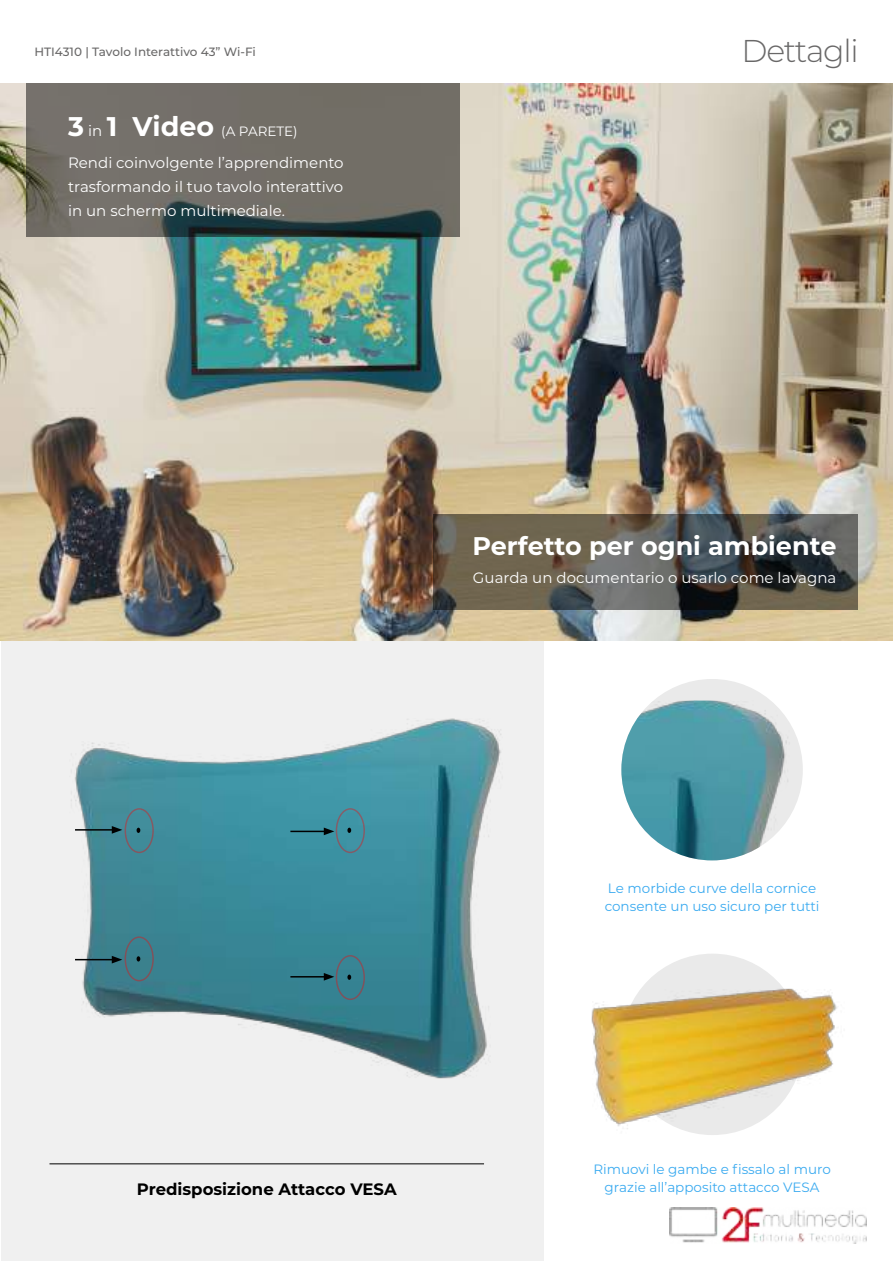
<style>
.page{position:relative;width:893px;height:1262px;background:#fff}
.page>*{position:absolute;margin:0;border:0;box-sizing:border-box;transform-origin:0 0}
.t1{font:300 31.5px "Montserrat";letter-spacing:-.04em;color:#696868}
.t2{font:700 27px "Montserrat";color:#fff}
.t3{font:700 25.5px "Montserrat";color:#fff}
.t4{font:700 16.5px "Montserrat";color:#000}
.t5{font:15px/24px "Montserrat";color:#fff;text-align:justify}
.t6{font:13.5px/18px "Montserrat";color:#3aaaf0}
.t7{font:13.5px "Montserrat";color:#fff}
.t8{font:500 12px "Montserrat";color:#696868}
.s1{font-weight:700;font-size:27px}
.s2{font-size:15px}
.s3{font-weight:400}
</style>
<div class="page">
<div style="left:1px;top:641px;width:542px;height:619px;background:#f0f0f0"></div>
<img style="left:59px;top:718px;width:451px;height:382px">
<div style="left:621px;top:953px;width:182px;height:182px;background:#eaeaea;border-radius:50%"></div>
<img style="left:591px;top:967px;width:246px;height:168px">
<div style="left:621px;top:679px;width:181px;height:181px;background:#eaeaea;border-radius:50%"></div>
<img style="left:621px;top:700px;width:181px;height:160px">
<hr style="left:75px;top:829px;width:39px;height:1px;background:#000">
<svg style="left:112px;top:826px;width:10px;height:7px"></svg>
<hr style="left:290px;top:830px;width:36px;height:2px;background:#000">
<svg style="left:324px;top:827px;width:10px;height:8px"></svg>
<hr style="left:75px;top:959px;width:39px;height:1px;background:#000">
<svg style="left:112px;top:955px;width:10px;height:8px"></svg>
<hr style="left:290px;top:976px;width:36px;height:1px;background:#000">
<svg style="left:324px;top:973px;width:10px;height:7px"></svg>
<div style="left:124px;top:808px;width:30px;height:45px;border:2px solid #f00;border-radius:50%"></div>
<div style="left:124px;top:936px;width:30px;height:45px;border:2px solid #f00;border-radius:50%"></div>
<div style="left:336px;top:808px;width:29px;height:45px;border:2px solid #f00;border-radius:50%"></div>
<div style="left:336px;top:955px;width:29px;height:45px;border:2px solid #f00;border-radius:50%"></div>
<img style="left:0;top:84px;width:892px;height:556px">
<svg style="left:433px;top:514px;width:424px;height:96px;background:#59574e"></svg>
<svg style="left:26px;top:83px;width:434px;height:153px;background:#6a6962"></svg>
<hr style="left:49px;top:1163px;width:435px;height:1px;background:#000">
<svg style="left:136px;top:827px;width:4px;height:6px"></svg>
<svg style="left:136px;top:956px;width:4px;height:5px"></svg>
<svg style="left:347px;top:827px;width:4px;height:6px"></svg>
<svg style="left:347px;top:974px;width:4px;height:5px"></svg>
<img style="left:669px;top:1207px;width:197px;height:36px">
<p class="t8" style="left:34px;top:43px;width:223px">HTI4310 | Tavolo Interattivo 43” Wi-Fi</p>
<h1 class="t1" style="left:741px;top:30px;width:118px">Dettagli</h1>
<p class="t7" style="left:68px;top:122px;width:231px"><span class="s1">3</span> <span class="s2">in</span> <span class="s1">1 Video</span> (A PARETE)</p>
<h2 class="t2" style="left:71px;top:134px;width:206px">3 <span class="s3">in</span> 1 Standard</h2>
<p class="t5" style="left:68px;top:150px;width:277px">Rendi coinvolgente l’apprendimento trasformando il tuo tavolo interattivo in un schermo multimediale.</p>
<h3 class="t3" style="left:472px;top:527px;width:365px">Perfetto per ogni ambiente</h3>
<p class="t5" style="left:473px;top:565px;width:365px">Guarda un documentario o usarlo come lavagna</p>
<p class="t6" style="left:604px;top:879px;width:216px">Le morbide curve della cornice consente un uso sicuro per tutti</p>
<p class="t6" style="left:593px;top:1159px;width:239px">Rimuovi le gambe e fissalo al muro</p>
<p class="t4" style="left:137px;top:1177px;width:261px">Predisposizione Attacco VESA</p>
<p class="t6" style="left:604px;top:1177px;width:216px">grazie all’apposito attacco VESA</p>
</div>
